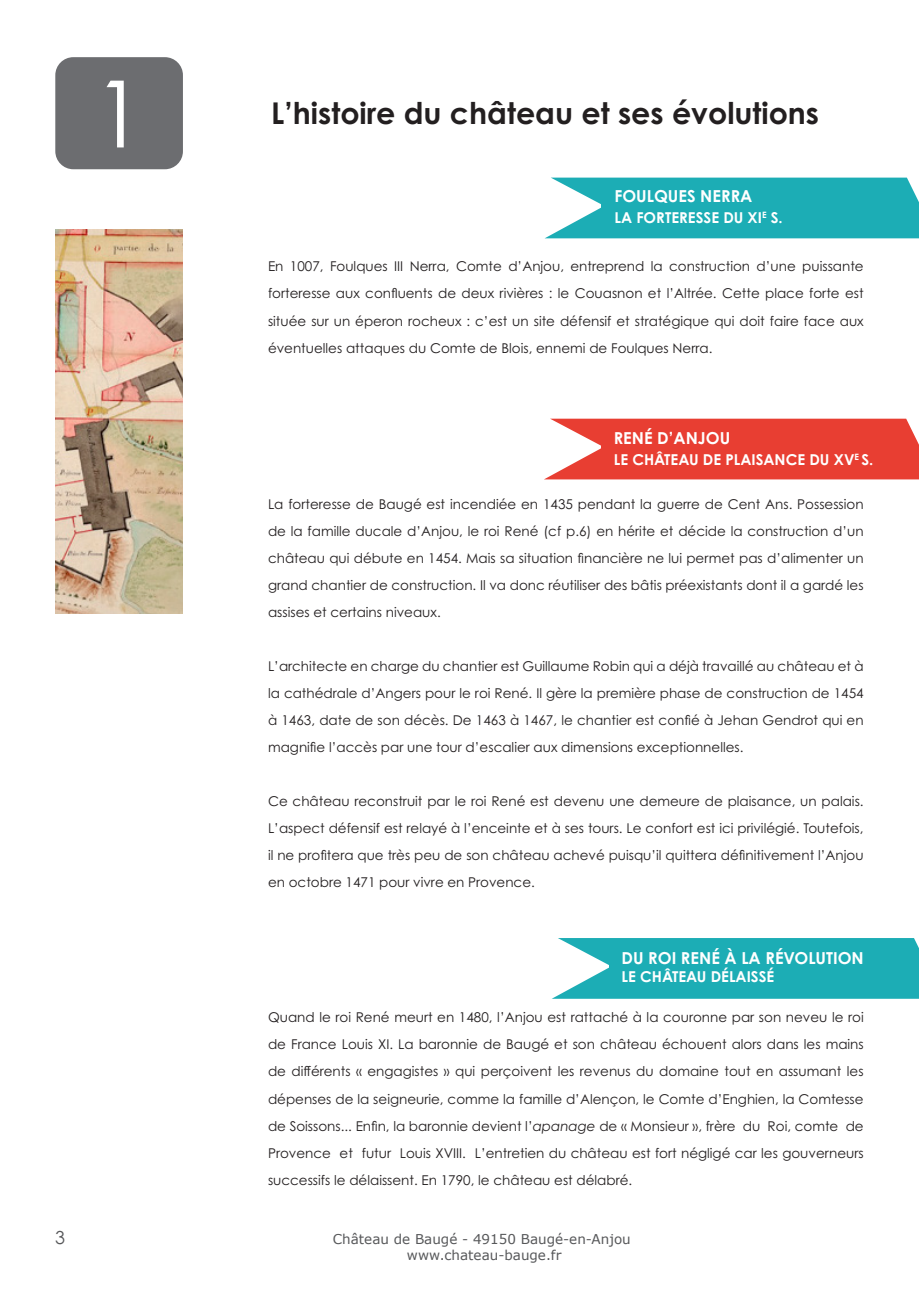
<style>
.page{position:relative;width:919px;height:1289px;background:#fff}
.page>*{position:absolute;margin:0;border:0;box-sizing:border-box;transform-origin:0 0}
.t1{font:93px "Century Gothic Pro";color:#fff}
.t2{font:700 30px "Century Gothic Pro";color:#231f20}
.t3{font:18px "Century Gothic Pro";color:#57585a}
.t4{font:700 16.5px "Century Gothic Pro";color:#fff}
.t5{font:700 15px "Century Gothic Pro";color:#fff}
.t6{font:13.5px/27px "Century Gothic Pro";color:#231f20;text-align:justify}
.t7{font:13.5px/16.2px "Verdana";color:#57585a;text-align:center}
.s1{font-style:inherit}
.s2{font-style:italic}
</style>
<div class="page">
<div style="left:55px;top:57px;width:128px;height:112px;background:#6c6d70;border-radius:18px"></div>
<svg style="left:545px;top:178px;width:373px;height:60px"></svg>
<div style="left:601px;top:189px;width:304px;height:48px;background:#1cadb5"></div>
<svg style="left:545px;top:418px;width:373px;height:61px"></svg>
<div style="left:601px;top:431px;width:303px;height:48px;background:#e83e32"></div>
<svg style="left:553px;top:938px;width:365px;height:60px"></svg>
<div style="left:608px;top:951px;width:304px;height:43px;background:#1cadb5"></div>
<img style="left:55px;top:230px;width:128px;height:384px">
<p class="t1" style="left:93px;top:57px;width:53px">1</p>
<p class="t2" style="left:271px;top:94px;width:549px">L’histoire du château et ses évolutions</p>
<p class="t4" style="left:614px;top:185px;width:139px">FOULQUES NERRA</p>
<p class="t5" style="left:614px;top:208px;width:170px">LA FORTERESSE DU XI<sup>E</sup> S.</p>
<p class="t6" style="left:268px;top:253px;width:597px">En 1007, Foulques III Nerra, Comte d’Anjou, entreprend la construction d’une puissante forteresse aux confluents de deux rivières : le Couasnon et l’Altrée. Cette place forte est située sur un éperon rocheux : c’est un site défensif et stratégique qui doit faire face aux éventuelles attaques du Comte de Blois, ennemi de Foulques Nerra.</p>
<p class="t4" style="left:613px;top:427px;width:118px">RENÉ D’ANJOU</p>
<p class="t5" style="left:613px;top:450px;width:261px">LE CHÂTEAU DE PLAISANCE DU XV<sup>E</sup> S.</p>
<p class="t6" style="left:268px;top:490px;width:597px">La forteresse de Baugé est incendiée en 1435 pendant la guerre de Cent Ans. Possession de la famille ducale d’Anjou, le roi René (cf p.6) en hérite et décide la construction d’un château qui débute en 1454. Mais sa situation financière ne lui permet pas d’alimenter un grand chantier de construction. Il va donc réutiliser des bâtis préexistants dont il a gardé les assises et certains niveaux.</p>
<p class="t6" style="left:268px;top:652px;width:597px">L’architecte en charge du chantier est Guillaume Robin qui a déjà travaillé au château et à la cathédrale d’Angers pour le roi René. Il gère la première phase de construction de 1454 à 1463, date de son décès. De 1463 à 1467, le chantier est confié à Jehan Gendrot qui en magnifie l’accès par une tour d’escalier aux dimensions exceptionnelles.</p>
<p class="t6" style="left:268px;top:787px;width:597px">Ce château reconstruit par le roi René est devenu une demeure de plaisance, un palais.<br>L’aspect défensif est relayé à l’enceinte et à ses tours. Le confort est ici privilégié. Toutefois, il ne profitera que très peu de son château achevé puisqu’il quittera définitivement l’Anjou en octobre 1471 pour vivre en Provence.</p>
<p class="t4" style="left:621px;top:947px;width:244px">DU ROI RENÉ <span class="s1">À</span> LA RÉVOLUTION</p>
<p class="t5" style="left:621px;top:967px;width:154px">LE CHÂTEAU DÉLAISSÉ</p>
<p class="t6" style="left:268px;top:1003px;width:597px">Quand le roi René meurt en 1480, l’Anjou est rattaché à la couronne par son neveu le roi de France Louis XI. La baronnie de Baugé et son château échouent alors dans les mains de différents « engagistes » qui perçoivent les revenus du domaine tout en assumant les dépenses de la seigneurie, comme la famille d’Alençon, le Comte d’Enghien, la Comtesse de Soissons... Enfin, la baronnie devient l’<span class="s2">apanage</span> de « Monsieur », frère du Roi, comte de Provence et futur Louis XVIII. L’entretien du château est fort négligé car les gouverneurs successifs le délaissent. En 1790, le château est délabré.</p>
<h3 class="t3" style="left:55px;top:1226px;width:11px">3</h3>
<p class="t7" style="left:333px;top:1230px;width:299px">Château de Baugé - 49150 Baugé-en-Anjou www.chateau-bauge.fr</p>
</div>
